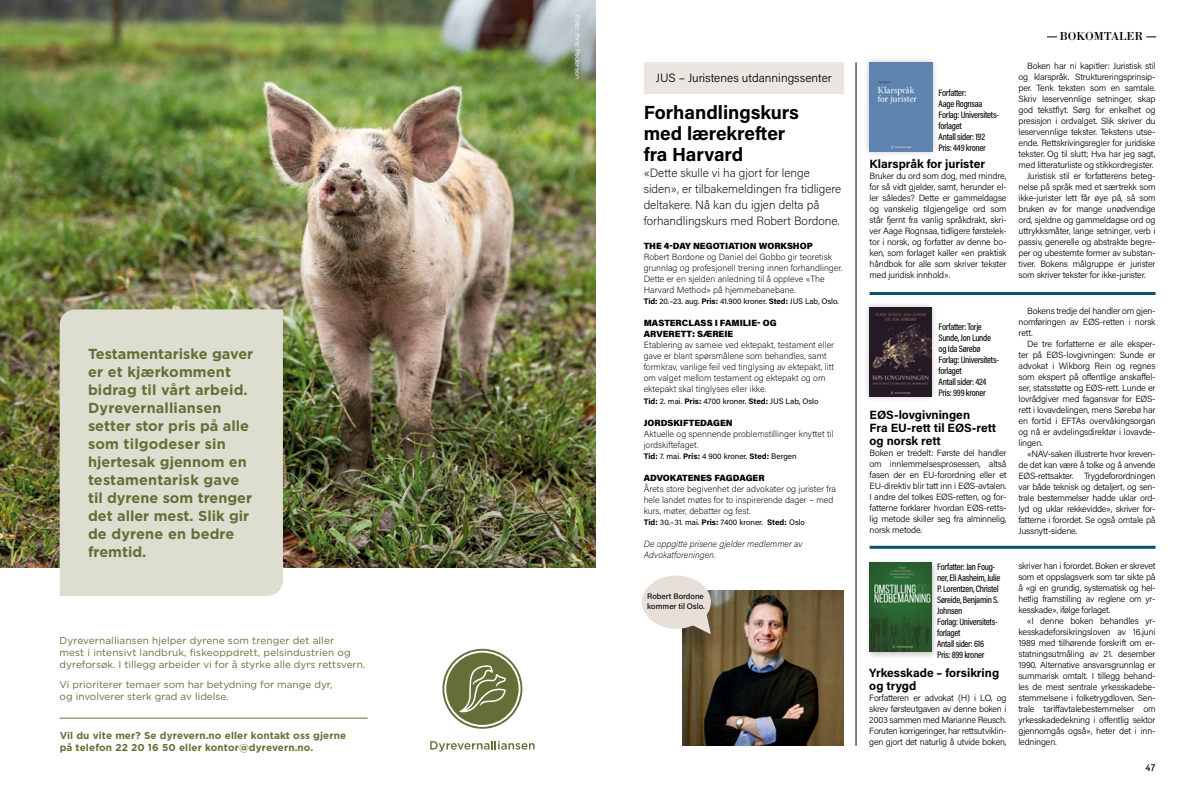
<style>
.page{position:relative;width:1191px;height:794px;background:#fff}
.page>*{position:absolute;margin:0;border:0;box-sizing:border-box;transform-origin:0 0}
.t1{font:700 19px/21px "Acumin Pro";color:#000}
.t2{font:700 14.5px/18px "Gotham";color:#646f38}
.t3{font:200 12px/16px "Acumin Pro";color:#000}
.t4{font:700 12px/13px "Acumin Pro";color:#000}
.t5{font:300 12px "Acumin Pro";color:#000}
.t6{font:12px "Bodoni Std";color:#000}
.t7{font:10px/12px "Gotham";color:#646f38}
.t8{font:700 10px/12px "Gotham";letter-spacing:.01em;color:#646f38}
.t9{font:500 9.5px/11px "Acumin Pro Cond";letter-spacing:-.03em;color:#000}
.t10{font:300 9px/11px "Acumin Pro";letter-spacing:-.02em;color:#000;text-align:justify}
.t11{font:200 9px/11px "Acumin Pro";color:#000}
.t12{font:900 9px/11px "Acumin Pro";color:#000}
.t13{font:italic 200 9px/11px "Acumin Pro";color:#000}
.t14{font:300 9px "Flama";color:#000}
.t15{font:8px "Acumin Pro";letter-spacing:-.005em;color:#000}
.t16{font:500 8px/10px "Acumin Pro";color:#000}
.t17{font:6.5px "Gotham";color:#fff}
.s1{font-weight:700}
</style>
<div class="page">
<div style="left:643px;top:62px;width:200px;height:32px;background:#ebe6e0"></div>
<div style="left:864px;top:559px;width:75px;height:100px;background:#000;opacity:.25"></div>
<img style="left:869px;top:562px;width:62px;height:89px">
<div style="left:862px;top:56px;width:77px;height:102px;background:#000;opacity:.25"></div>
<img style="left:869px;top:62px;width:63px;height:89px">
<div style="left:862px;top:301px;width:76px;height:102px;background:#000;opacity:.25"></div>
<img style="left:869px;top:307px;width:62px;height:89px">
<hr style="left:869px;top:292px;width:286px;height:3px;background:#08546f">
<hr style="left:869px;top:546px;width:286px;height:3px;background:#08546f">
<hr style="left:855px;top:62px;width:1px;height:684px;background:#000">
<img style="left:683px;top:590px;width:160px;height:156px">
<img style="left:0;top:0;width:595px;height:567px">
<svg style="left:430px;top:741px;width:104px;height:10px"></svg>
<svg style="left:442px;top:649px;width:80px;height:80px"></svg>
<hr style="left:60px;top:718px;width:307px;height:1px;background:#646f38">
<div style="left:60px;top:309px;width:223px;height:287px;background:#ddded0"></div>
<div style="left:642px;top:575px;width:69px;height:54px;background:#e6e0d9;border-radius:50%"></div>
<svg style="left:686px;top:614px;width:25px;height:20px"></svg>
<p class="t2" style="left:88px;top:344px;width:167px">Testamentariske gaver er et kjærkomment bidrag til vårt arbeid.<br>Dyrevernalliansen setter stor pris på alle som tilgodeser sin hjertesak gjennom en testamentarisk gave til dyrene som trenger det aller mest. Slik gir de dyrene en bedre fremtid.</p>
<p class="t7" style="left:60px;top:634px;width:307px">Dyrevernalliansen hjelper dyrene som trenger det aller<br>mest i intensivt landbruk, fiskeoppdrett, pelsindustrien og dyreforsøk. I tillegg arbeider vi for å styrke alle dyrs rettsvern.</p>
<p class="t7" style="left:60px;top:678px;width:274px">Vi prioriterer temaer som har betydning for mange dyr, og involverer sterk grad av lidelse.</p>
<p class="t8" style="left:60px;top:730px;width:288px">Vil du vite mer? Se dyrevern.no eller kontakt oss gjerne på telefon 22 20 16 50 eller kontor@dyrevern.no.</p>
<p class="t17" style="left:582px;top:15px;width:66px;rotate:90deg">Foto: Ihne Pedersen</p>
<h3 class="t5" style="left:656px;top:70px;width:177px">JUS – Juristenes utdanningssenter</h3>
<h1 class="t1" style="left:643px;top:101px;width:157px">Forhandlingskurs med lærekrefter fra Harvard</h1>
<h3 class="t3" style="left:643px;top:164px;width:199px">«Dette skulle vi ha gjort for lenge siden», er tilbakemeldingen fra tidligere deltakere. Nå kan du igjen delta på forhandlingskurs med Robert Bordone.</h3>
<p class="t12" style="left:643px;top:240px;width:171px">THE 4-DAY NEGOTIATION WORKSHOP</p>
<p class="t11" style="left:643px;top:251px;width:200px">Robert Bordone og Daniel del Gobbo gir teoretisk grunnlag og profesjonell trening innen forhandlinger.<br>Dette er en sjelden anledning til å oppleve «The Harvard Method» på hjemmebanebane.</p>
<p class="t15" style="left:643px;top:296px;width:197px"><span class="s1">Tid:</span> 20.–23. aug. <span class="s1">Pris:</span> 41.900 kroner. <span class="s1">Sted:</span> JUS Lab, Oslo.</p>
<p class="t12" style="left:643px;top:317px;width:134px">MASTERCLASS I FAMILIE- OG<br>ARVERETT: SÆREIE</p>
<p class="t11" style="left:643px;top:339px;width:192px">Etablering av sameie ved ektepakt, testament eller gave er blant spørsmålene som behandles, samt formkrav, vanlige feil ved tinglysing av ektepakt, litt om valget mellom testament og ektepakt og om ektepakt skal tinglyses eller ikke.</p>
<p class="t15" style="left:643px;top:395px;width:176px"><span class="s1">Tid:</span> 2. mai. <span class="s1">Pris:</span> 4700 kroner. <span class="s1">Sted:</span> JUS Lab, Oslo</p>
<p class="t12" style="left:643px;top:416px;width:90px">JORDSKIFTEDAGEN</p>
<p class="t11" style="left:643px;top:427px;width:191px">Aktuelle og spennende problemstillinger knyttet til jordskiftefaget.</p>
<p class="t15" style="left:643px;top:450px;width:154px"><span class="s1">Tid:</span> 7. mai. <span class="s1">Pris:</span> 4 900 kroner. <span class="s1">Sted:</span> Bergen</p>
<p class="t12" style="left:643px;top:471px;width:122px">ADVOKATENES FAGDAGER</p>
<p class="t11" style="left:643px;top:482px;width:194px">Årets store begivenhet der advokater og jurister fra hele landet møtes for to inspirerende dager – med kurs, møter, debatter og fest.</p>
<p class="t15" style="left:643px;top:516px;width:163px"><span class="s1">Tid:</span> 30.–31. mai. <span class="s1">Pris:</span> 7400 kroner. <span class="s1">Sted:</span> Oslo</p>
<p class="t13" style="left:643px;top:537px;width:160px">De oppgitte prisene gjelder medlemmer av<br>Advokatforeningen.</p>
<p class="t16" style="left:647px;top:591px;width:59px">Robert Bordone kommer til Oslo.</p>
<p class="t9" style="left:938px;top:87px;width:62px">Forfatter:<br>Aage Rognsaa<br>Forlag: Universitets&shy;forlaget<br>Antall sider: 192<br>Pris: 449 kroner</p>
<h3 class="t4" style="left:869px;top:157px;width:117px">Klarspråk for jurister</h3>
<p class="t10" style="left:869px;top:170px;width:138px">Bruker du ord som dog, med mindre, for så vidt gjelder, samt, herunder el&shy;ler således? Dette er gammeldagse og vanskelig tilgjengelige ord som står fjernt fra vanlig språkdrakt, skri&shy;ver Aage Rognsaa, tidligere førstelek&shy;tor i norsk, og forfatter av denne bo&shy;ken, som forlaget kaller «en praktisk håndbok for alle som skriver tekster med juridisk innhold».</p>
<p class="t9" style="left:938px;top:321px;width:62px">Forfatter: Torje<br>Sunde, Jon Lunde og Ida Sørebø<br>Forlag: Universitets&shy;forlaget<br>Antall sider: 424<br>Pris: 999 kroner</p>
<h3 class="t4" style="left:869px;top:408px;width:128px">EØS-lovgivningen<br>Fra EU-rett til EØS-rett og norsk rett</h3>
<p class="t10" style="left:869px;top:447px;width:138px">Boken er tredelt: Første del handler om innlemmelsesprosessen, altså fasen der en EU-forordning eller et EU-direktiv blir tatt inn i EØS-avtalen.<br>I andre del tolkes EØS-retten, og for&shy;fatterne forklarer hvordan EØS-retts&shy;lig metode skiller seg fra alminnelig, norsk metode.</p>
<p class="t9" style="left:937px;top:561px;width:65px">Forfatter: Jan Foug&shy;ner, Eli Aasheim, Julie<br>P. Lorentzen, Christel<br>Søreide, Benjamin S.<br>Johnsen<br>Forlag: Universitets&shy;forlaget<br>Antall sider: 616<br>Pris: 899 kroner</p>
<h3 class="t4" style="left:869px;top:665px;width:131px">Yrkesskade – forsikring og trygd</h3>
<p class="t10" style="left:869px;top:691px;width:139px">Forfatteren er advokat (H) i LO, og skrev førsteutgaven av denne boken i 2003 sammen med Marianne Reusch.<br>Foruten korrigeringer, har rettsutviklin&shy;gen gjort det naturlig å utvide boken,</p>
<h3 class="t6" style="left:1059px;top:29px;width:85px">BOKOMTALER</h3>
<p class="t10" style="left:1027px;top:60px;width:130px">Boken har ni kapitler: Juristisk stil</p>
<p class="t10" style="left:1018px;top:71px;width:138px">og klarspråk. Struktureringsprinsip-</p>
<p class="t10" style="left:1018px;top:82px;width:138px">per. Tenk teksten som en samtale.</p>
<p class="t10" style="left:1018px;top:93px;width:138px">Skriv leservennlige setninger, skap</p>
<p class="t10" style="left:1018px;top:104px;width:138px">god tekstflyt. Sørg for enkelhet og</p>
<p class="t10" style="left:1018px;top:115px;width:138px">presisjon i ordvalget. Slik skriver du</p>
<p class="t10" style="left:1018px;top:126px;width:138px">leservennlige tekster. Tekstens utse-</p>
<p class="t10" style="left:1018px;top:137px;width:138px">ende. Rettskrivingsregler for juridiske</p>
<p class="t10" style="left:1018px;top:148px;width:138px">tekster. Og til slutt; Hva har jeg sagt,</p>
<p class="t10" style="left:1018px;top:159px;width:136px">med litteraturliste og stikkordregister.</p>
<p class="t10" style="left:1027px;top:170px;width:130px">Juristisk stil er forfatterens beteg-</p>
<p class="t10" style="left:1018px;top:181px;width:138px">nelse på språk med et særtrekk som</p>
<p class="t10" style="left:1018px;top:192px;width:138px">ikke-jurister lett får øye på, så som</p>
<p class="t10" style="left:1018px;top:203px;width:138px">bruken av for mange unødvendige</p>
<p class="t10" style="left:1018px;top:214px;width:138px">ord, sjeldne og gammeldagse ord og</p>
<p class="t10" style="left:1018px;top:225px;width:138px">uttrykksmåter, lange setninger, verb i</p>
<p class="t10" style="left:1018px;top:236px;width:138px">passiv, generelle og abstrakte begre-</p>
<p class="t10" style="left:1018px;top:247px;width:138px">per og ubestemte former av substan-</p>
<p class="t10" style="left:1018px;top:258px;width:138px">tiver. Bokens målgruppe er jurister</p>
<p class="t10" style="left:1018px;top:269px;width:129px">som skriver tekster for ikke-jurister.</p>
<p class="t10" style="left:1018px;top:305px;width:138px;text-indent:9px">Bokens tredje del handler om gjen&shy;nomføringen av EØS-retten i norsk rett.</p>
<p class="t10" style="left:1018px;top:338px;width:138px;text-indent:9px">De tre forfatterne er alle eksper&shy;ter på EØS-lovgivningen: Sunde er advokat i Wikborg Rein og regnes som ekspert på offentlige anskaffel&shy;ser, statsstøtte og EØS-rett. Lunde er lovrådgiver med fagansvar for EØS&shy;rett i lovavdelingen, mens Sørebø har en fortid i EFTAs overvåkingsorgan og nå er avdelingsdirektør i lovavde&shy;lingen.</p>
<p class="t10" style="left:1018px;top:448px;width:138px;text-indent:9px">«NAV-saken illustrerte hvor kreven&shy;de det kan være å tolke og å anvende EØS-rettsakter. Trygdeforordningen var både teknisk og detaljert, og sen&shy;trale bestemmelser hadde uklar ord&shy;lyd og uklar rekkevidde», skriver for&shy;fatterne i forordet. Se også omtale på Jussnytt-sidene.</p>
<p class="t10" style="left:1018px;top:560px;width:139px">skriver han i forordet. Boken er skrevet som et oppslagsverk som tar sikte på å «gi en grundig, systematisk og hel&shy;hetlig framstilling av reglene om yr&shy;kesskade», ifølge forlaget.</p>
<p class="t10" style="left:1018px;top:615px;width:139px;text-indent:9px">«I denne boken behandles yr&shy;kesskadeforsikringsloven av 16.juni 1989 med tilhørende forskrift om er&shy;statningsutmåling av 21. desember 1990. Alternative ansvarsgrunnlag er summarisk omtalt. I tillegg behand&shy;les de mest sentrale yrkesskadebe&shy;stemmelsene i folketrygdloven. Sen&shy;trale tariffavtalebestemmelser om yrkesskadedekning i offentlig sektor gjennomgås også», heter det i inn&shy;ledningen.</p>
<p class="t14" style="left:1145px;top:762px;width:11px">47</p>
</div>
